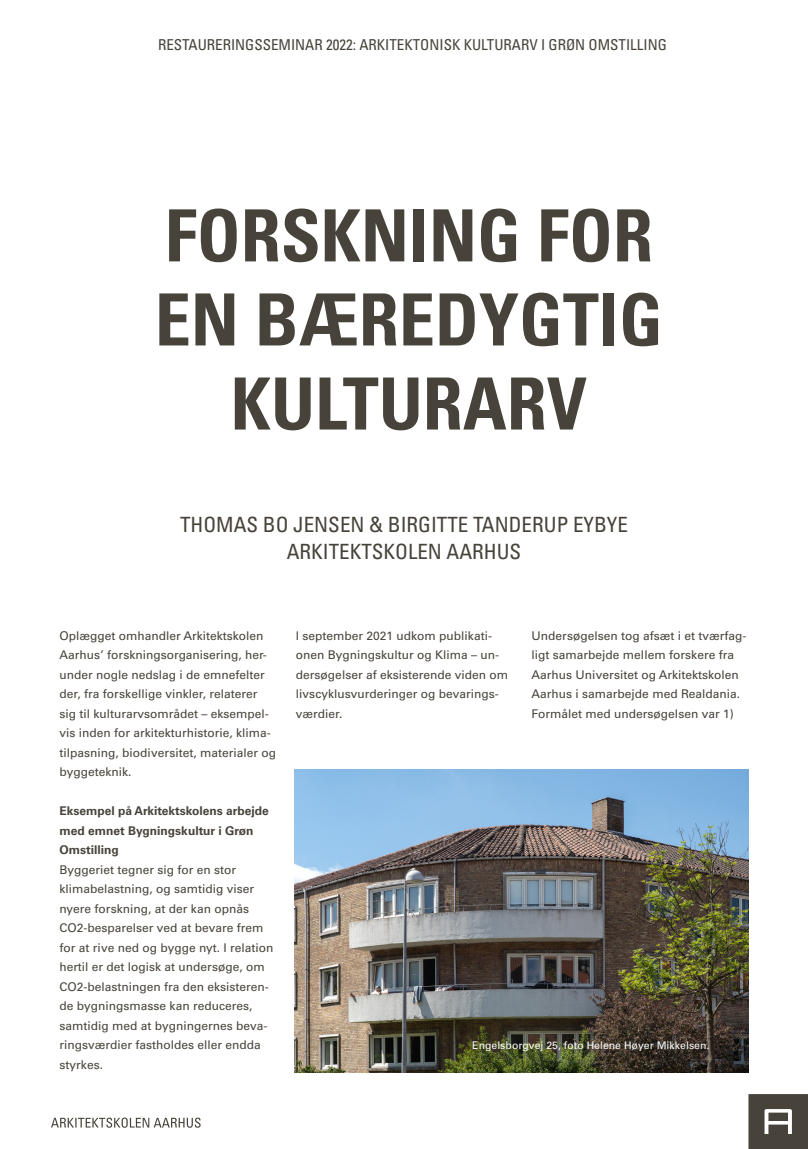
<style>
.page{position:relative;width:808px;height:1149px;background:#fff}
.page>*{position:absolute;margin:0;border:0;box-sizing:border-box;transform-origin:0 0}
.Publikation_H1{font:700 condensed 72px "Univers LT Std";color:#47433a}
.Publikation_author{font:condensed 21px "Univers LT Std";color:#47433a}
.t1{font:condensed 15px "Univers LT Std";color:#47433a}
.Publikation_copy{font:12px/19.5px "Univers LT Std";color:#47433a}
.Publikation_copy-2{font:700 12px/19.5px "Univers LT Std";color:#47433a}
.Publikation_caption{font:10.5px "Univers LT Std";color:#fff}
</style>
<div class="page">
<svg style="left:748px;top:1094px;width:60px;height:54px;background:#5b5850"></svg>
<svg style="left:51px;top:1117px;width:150px;height:10px"></svg>
<img style="left:295px;top:769px;width:454px;height:303px">
<p class="t1" style="left:158px;top:35px;width:510px">RESTAURERINGSSEMINAR 2022: ARKITEKTONISK KULTURARV I GRØN OMSTILLING</p>
<p class="Publikation_H1" style="left:165px;top:191px;width:490px">FORSKNING FOR</p>
<p class="Publikation_H1" style="left:155px;top:275px;width:510px">EN BÆREDYGTIG</p>
<p class="Publikation_H1" style="left:231px;top:359px;width:357px">KULTURARV</p>
<p class="Publikation_author" style="left:180px;top:511px;width:449px">THOMAS BO JENSEN &amp; BIRGITTE TANDERUP EYBYE</p>
<p class="Publikation_author" style="left:287px;top:538px;width:236px">ARKITEKTSKOLEN AARHUS</p>
<p class="Publikation_copy" style="left:60px;top:625px;width:218px">Oplægget omhandler Arkitektskolen Aarhus’ forskningsorganisering, her&shy;under nogle nedslag i de emnefelter der, fra forskellige vinkler, relaterer sig til kulturarvsområdet – eksempel&shy;vis inden for arkitekturhistorie, klima&shy;tilpasning, biodiversitet, materialer og byggeteknik.</p>
<p class="Publikation_copy-2" style="left:60px;top:801px;width:211px">Eksempel på Arkitektskolens arbejde med emnet Bygningskultur i Grøn<br>Omstilling</p>
<p class="Publikation_copy" style="left:60px;top:859px;width:216px">Byggeriet tegner sig for en stor klimabelastning, og samtidig viser nyere forskning, at der kan opnås CO2-besparelser ved at bevare frem for at rive ned og bygge nyt. I relation hertil er det logisk at undersøge, om CO2-belastningen fra den eksisteren&shy;de bygningsmasse kan reduceres, samtidig med at bygningernes beva&shy;ringsværdier fastholdes eller endda styrkes.</p>
<p class="Publikation_copy" style="left:296px;top:625px;width:214px">I september 2021 udkom publikati&shy;onen Bygningskultur og Klima – un&shy;dersøgelser af eksisterende viden om livscyklusvurderinger og bevarings&shy;værdier.</p>
<p class="Publikation_copy" style="left:532px;top:625px;width:216px">Undersøgelsen tog afsæt i et tværfag&shy;ligt samarbejde mellem forskere fra Aarhus Universitet og Arkitektskolen Aarhus i samarbejde med Realdania.<br>Formålet med undersøgelsen var 1)</p>
<p class="Publikation_caption" style="left:472px;top:1038px;width:239px">Engelsborgvej 25, foto Helene Høyer Mikkelsen.</p>
</div>
